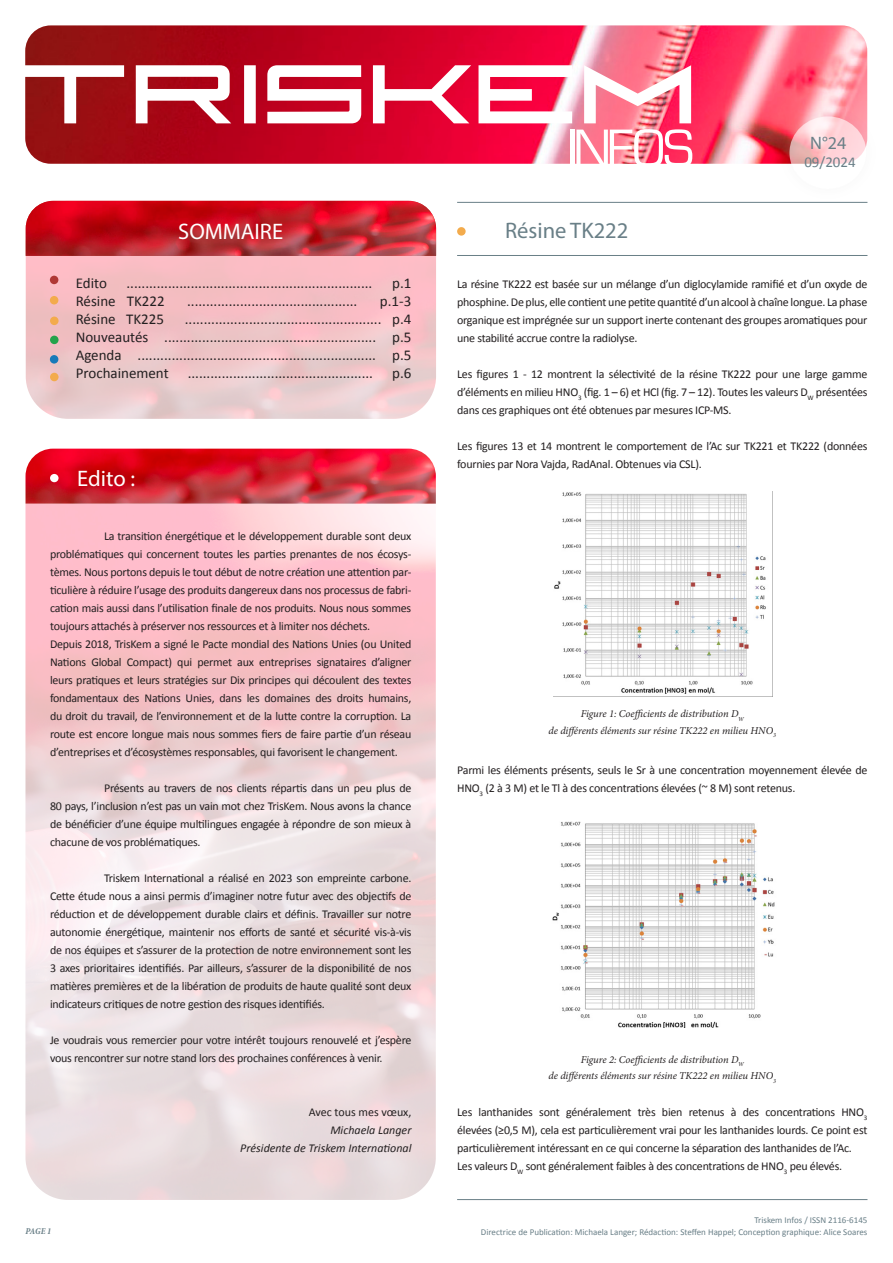
<style>
.page{position:relative;width:893px;height:1263px;background:#fff}
.page>*{position:absolute;margin:0;border:0;box-sizing:border-box;transform-origin:0 0}
.t1{font:60px "Euro Style Normal";color:#fff}
.t2{font:22.5px "Myriad Pro";color:#fff}
.t3{font:22.5px "Myriad Pro";color:#697f87}
.t4{font:18px "Myriad Pro";color:#697f87}
.t5{font:15px "Calibri";color:#231f20}
.t6{font:15px "Calibri";color:#697f87}
.t7{font:12px/18px "Calibri";letter-spacing:-.02em;color:#231f20;text-align:justify}
.t8{font:italic 12px "Calibri";color:#231f20}
.t9{font:12px "Calibri";color:#231f20}
.t10{font:italic 10.5px "Minion Pro";letter-spacing:-.005em;color:#231f20}
.t11{font:9px "Calibri";color:#697f87}
.t12{font:italic 700 condensed 9px "Minion Pro";color:#697f87}
</style>
<div class="page">
<div style="left:457px;top:227px;width:9px;height:9px;background:#f3ab4c;border-radius:50%"></div>
<img style="left:25px;top:449px;width:411px;height:751px">
<div style="left:50px;top:296px;width:8px;height:8px;background:#f3ab4c;border-radius:50%"></div>
<div style="left:50px;top:276px;width:8px;height:8px;background:#b03835;border-radius:50%"></div>
<div style="left:50px;top:336px;width:9px;height:8px;background:#24a34b;border-radius:50%"></div>
<img style="left:26px;top:201px;width:410px;height:55px">
<div style="left:50px;top:355px;width:8px;height:9px;background:#167ab9;border-radius:50%"></div>
<div style="left:50px;top:317px;width:9px;height:8px;background:#f3ab4c;border-radius:50%"></div>
<div style="left:50px;top:373px;width:9px;height:8px;background:#f3ab4c;border-radius:50%"></div>
<img style="left:554px;top:492px;width:219px;height:204px">
<img style="left:552px;top:821px;width:223px;height:207px">
<hr style="left:457px;top:202px;width:410px;height:1px;background:#697f87">
<hr style="left:457px;top:1199px;width:410px;height:1px;background:#697f87">
<hr style="left:457px;top:255px;width:410px;height:1px;background:#697f87">
<img style="left:25px;top:25px;width:842px;height:139px">
<svg style="left:25px;top:65px;width:666px;height:58px"></svg>
<div style="left:771px;top:98px;width:114px;height:109px;background:#231f20;opacity:.07"></div>
<svg style="left:789px;top:116px;width:77px;height:73px"></svg>
<div style="left:50px;top:474px;width:9px;height:8px;background:#fff;border-radius:50%"></div>
<p class="t2" style="left:178px;top:218px;width:106px">SOMMAIRE</p>
<p class="t5" style="left:76px;top:274px;width:33px">Edito</p>
<p class="t5" style="left:126px;top:274px;width:247px">.................................................................</p>
<p class="t5" style="left:392px;top:274px;width:21px">p.1</p>
<p class="t5" style="left:76px;top:292px;width:91px">Résine TK222</p>
<p class="t5" style="left:187px;top:292px;width:172px">.............................................</p>
<p class="t5" style="left:380px;top:292px;width:33px">p.1-3</p>
<p class="t5" style="left:76px;top:310px;width:90px">Résine TK225</p>
<p class="t5" style="left:185px;top:310px;width:228px">.................................................... p.4</p>
<p class="t5" style="left:76px;top:328px;width:337px">Nouveautés ........................................................ p.5</p>
<p class="t5" style="left:76px;top:346px;width:337px">Agenda ............................................................... p.5</p>
<p class="t5" style="left:76px;top:364px;width:95px">Prochainement</p>
<p class="t5" style="left:188px;top:364px;width:187px">.................................................</p>
<p class="t5" style="left:392px;top:364px;width:21px">p.6</p>
<p class="t2" style="left:77px;top:465px;width:60px">Edito :</p>
<p class="t7" style="left:50px;top:526px;width:363px;text-indent:54px">La transition énergétique et le développement durable sont deux problématiques qui concernent toutes les parties prenantes de nos écosys&shy;tèmes. Nous portons depuis le tout début de notre création une attention par&shy;ticulière à réduire l’usage des produits dangereux dans nos processus de fabri&shy;cation mais aussi dans l’utilisation finale de nos produits. Nous nous sommes toujours attachés à préserver nos ressources et à limiter nos déchets.</p>
<p class="t7" style="left:50px;top:634px;width:363px">Depuis 2018, TrisKem a signé le Pacte mondial des Nations Unies (ou United Nations Global Compact) qui permet aux entreprises signataires d’aligner leurs pratiques et leurs stratégies sur Dix principes qui découlent des textes fondamentaux des Nations Unies, dans les domaines des droits humains, du droit du travail, de l’environnement et de la lutte contre la corruption. La route est encore longue mais nous sommes fiers de faire partie d’un réseau d’entreprises et d’écosystèmes responsables, qui favorisent le changement.</p>
<p class="t7" style="left:50px;top:778px;width:363px;text-indent:54px">Présents au travers de nos clients répartis dans un peu plus de 80 pays, l’inclusion n’est pas un vain mot chez TrisKem. Nous avons la chance de bénéficier d’une équipe multilingues engagée à répondre de son mieux à chacune de vos problématiques.</p>
<p class="t7" style="left:50px;top:868px;width:363px;text-indent:54px">Triskem International a réalisé en 2023 son empreinte carbone.<br>Cette étude nous a ainsi permis d’imaginer notre futur avec des objectifs de réduction et de développement durable clairs et définis. Travailler sur notre autonomie énergétique, maintenir nos efforts de santé et sécurité vis-à-vis de nos équipes et s’assurer de la protection de notre environnement sont les 3 axes prioritaires identifiés. Par ailleurs, s’assurer de la disponibilité de nos matières premières et de la libération de produits de haute qualité sont deux indicateurs critiques de notre gestion des risques identifiés.</p>
<p class="t7" style="left:50px;top:1030px;width:363px">Je voudrais vous remercier pour votre intérêt toujours renouvelé et j’espère vous rencontrer sur notre stand lors des prochaines conférences à venir.</p>
<p class="t12" style="left:26px;top:1225px;width:27px">PAGE 1</p>
<p class="t9" style="left:309px;top:1105px;width:104px">Avec tous mes vœux,</p>
<p class="t8" style="left:330px;top:1123px;width:83px">Michaela Langer</p>
<p class="t8" style="left:240px;top:1141px;width:173px">Présidente de Triskem International</p>
<p class="t1" style="left:570px;top:125px;width:126px">INFOS</p>
<p class="t3" style="left:505px;top:217px;width:125px">Résine TK222</p>
<p class="t4" style="left:810px;top:132px;width:38px">N°24</p>
<p class="t6" style="left:804px;top:153px;width:53px">09/2024</p>
<p class="t7" style="left:457px;top:274px;width:412px">La résine TK222 est basée sur un mélange d’un diglocylamide ramifié et d’un oxyde de phosphine. De plus, elle contient une petite quantité d’un alcool à chaîne longue. La phase organique est imprégnée sur un support inerte contenant des groupes aromatiques pour une stabilité accrue contre la radiolyse.</p>
<p class="t7" style="left:457px;top:364px;width:412px">Les figures 1 - 12 montrent la sélectivité de la résine TK222 pour une large gamme d’éléments en milieu HNO<sub>3</sub> (fig. 1 – 6) et HCl (fig. 7 – 12). Toutes les valeurs D<sub>W</sub> présentées dans ces graphiques ont été obtenues par mesures ICP-MS.</p>
<p class="t7" style="left:457px;top:436px;width:412px">Les figures 13 et 14 montrent le comportement de l’Ac sur TK221 et TK222 (données fournies par Nora Vajda, RadAnal. Obtenues via CSL).</p>
<p class="t10" style="left:581px;top:707px;width:165px">Figure 1: Coefficients de distribution D<sub>W</sub></p>
<p class="t10" style="left:549px;top:723px;width:229px">de différents éléments sur résine TK222 en milieu HNO<sub>3</sub></p>
<p class="t7" style="left:457px;top:760px;width:412px">Parmi les éléments présents, seuls le Sr à une concentration moyennement élevée de<br>HNO<sub>3</sub> (2 à 3 M) et le Tl à des concentrations élevées (~ 8 M) sont retenus.</p>
<p class="t10" style="left:581px;top:1052px;width:165px">Figure 2: Coefficients de distribution D<sub>W</sub></p>
<p class="t10" style="left:549px;top:1069px;width:229px">de différents éléments sur résine TK222 en milieu HNO<sub>3</sub></p>
<p class="t7" style="left:457px;top:1102px;width:412px">Les lanthanides sont généralement très bien retenus à des concentrations HNO<sub>3 </sub>élevées (≥0,5 M), cela est particulièrement vrai pour les lanthanides lourds. Ce point est particulièrement intéressant en ce qui concerne la séparation des lanthanides de l’Ac.</p>
<p class="t7" style="left:457px;top:1156px;width:387px">Les valeurs D<sub>W</sub> sont généralement faibles à des concentrations de HNO<sub>3</sub> peu élevés.</p>
<p class="t11" style="left:754px;top:1214px;width:114px">Triskem Infos / ISSN 2116-6145</p>
<p class="t11" style="left:481px;top:1226px;width:388px">Directrice de Publication: Michaela Langer; Rédaction: Steffen Happel; Conception graphique: Alice Soares</p>
</div>
